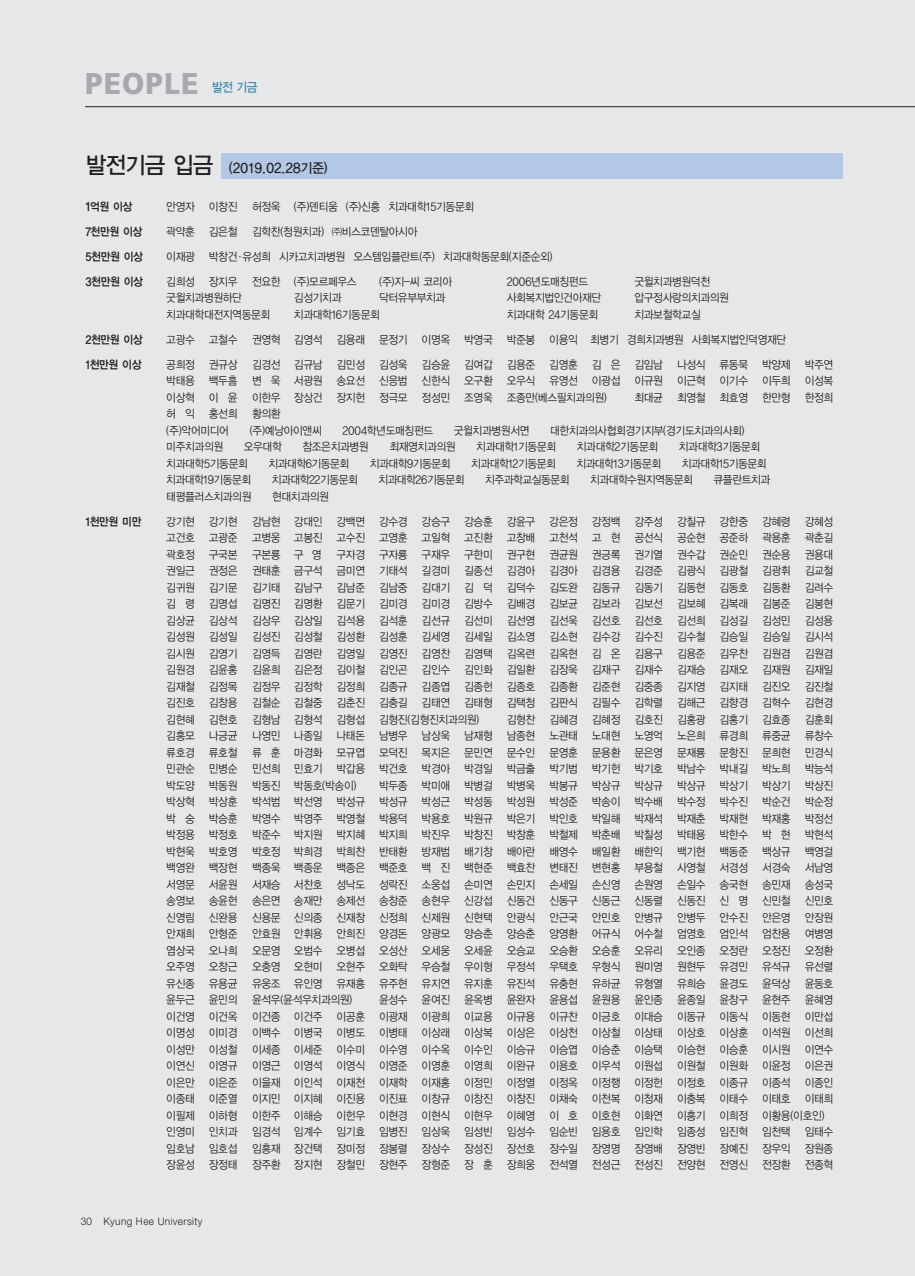
<style>
.page{position:relative;width:915px;height:1276px;background:#fff}
.page>*{position:absolute;margin:0;border:0;box-sizing:border-box;transform-origin:0 0}
.t1{font:900 30px "Frutiger";letter-spacing:.04em;color:#a8a9ad;scale:.95 1}
.t2{font:13.5px "YGO13";letter-spacing:-.11em;color:#231f20;scale:.95 1}
.t3{font:11.25px/16.5px "YGO12";letter-spacing:-.1em;color:#231f20;text-align:justify;scale:.93 1}
.t4{font:11.25px "YGO14";letter-spacing:-.1em;color:#231f20;scale:.93 1}
.t5{font:300 10.5px "Helvetica Neue LT Pro";letter-spacing:.04em;color:#231f20;scale:.95 1}
.s1{font-family:"YGO13";font-weight:400;font-size:12.75px;color:#3d8ba9}
.s2{font-size:23.25px}
.s3{font-size:12px}
</style>
<div class="page">
<div style="left:0;top:0;width:914px;height:1276px;background:#e6e7e9"></div>
<img style="left:914px;top:311px;width:1px;height:964px">
<div style="left:221px;top:153px;width:621px;height:26px;background:#b2c8e5"></div>
<hr style="left:85px;top:106px;width:829px;height:1px;background:#231f20">
<p class="t1" style="left:85px;top:66px;width:183px">PEOPLE <span class="s1">발전 기금</span></p>
<p class="t2" style="left:85px;top:159px;width:257px"><span class="s2">발전기금 입금</span> (2019.02.28기준)</p>
<p class="t4" style="left:85px;top:200px;width:53px"><span class="s3">1</span>억원 이상</p>
<p class="t3" style="left:166px;top:198px;width:333px">안영자 이창진 허정욱 (주)덴티움 (주)신흥 치과대학15기동문회</p>
<p class="t4" style="left:85px;top:224px;width:63px">7천만원 이상</p>
<p class="t3" style="left:166px;top:223px;width:272px">곽약훈 김은철 김학찬(청원치과) ㈜비스코덴탈아시아</p>
<p class="t4" style="left:85px;top:249px;width:64px">5천만원 이상</p>
<p class="t3" style="left:166px;top:248px;width:418px">이재광 박창건·유성희 시카고치과병원 오스템임플란트(주) 치과대학동문회(지준순외)</p>
<p class="t4" style="left:85px;top:274px;width:64px">3천만원 이상</p>
<p class="t3" style="left:166px;top:273px;width:207px">김희성 장지우 전요한 (주)모르페우스</p>
<p class="t3" style="left:378px;top:273px;width:81px">(주)지-씨 코리아</p>
<p class="t3" style="left:506px;top:273px;width:90px">2006년도매칭펀드</p>
<p class="t3" style="left:634px;top:273px;width:84px">굿윌치과병원덕천</p>
<p class="t3" style="left:166px;top:289px;width:84px">굿윌치과병원하단</p>
<p class="t3" style="left:293px;top:289px;width:53px">김성기치과</p>
<p class="t3" style="left:378px;top:289px;width:74px">닥터유부부치과</p>
<p class="t3" style="left:506px;top:289px;width:104px">사회복지법인건아재단</p>
<p class="t3" style="left:634px;top:289px;width:104px">압구정사랑의치과의원</p>
<p class="t3" style="left:166px;top:306px;width:114px">치과대학대전지역동문회</p>
<p class="t3" style="left:293px;top:306px;width:95px">치과대학16기동문회</p>
<p class="t3" style="left:506px;top:306px;width:100px">치과대학 24기동문회</p>
<p class="t3" style="left:634px;top:306px;width:74px">치과보철학교실</p>
<p class="t4" style="left:85px;top:332px;width:64px">2천만원 이상</p>
<p class="t3" style="left:166px;top:331px;width:668px">고광수 고철수 권영혁 김영석 김용래 문정기 이명옥 박영국 박준봉 이용익 최병기 경희치과병원 사회복지법인덕영재단</p>
<p class="t4" style="left:85px;top:357px;width:62px">1천만원 이상</p>
<p class="t3" style="left:166px;top:356px;width:719px">공희정 권규상 김경선 김규남 김민성 김성욱 김승윤 김여갑 김용준 김영훈 김 은 김임남 나성식 류동묵 박양제 박주연 박태용 백두흠 변 욱 서광원 송요선 신응범 신한식 오구환 오우식 유영선 이광섭 이규원 이근혁 이기수 이두희 이성복 이상혁 이 윤 이한우 장상건 장지헌 정극모 정성민 조영욱 조종만(베스필치과의원)</p>
<p class="t3" style="left:634px;top:389px;width:216px">최대균 최영철 최효영 한만형 한정희</p>
<p class="t3" style="left:166px;top:405px;width:125px">허 익 홍선희 황의환 (주)악어미디어</p>
<p class="t3" style="left:249px;top:422px;width:80px">(주)예낭아이앤씨</p>
<p class="t3" style="left:342px;top:422px;width:100px">2004학년도매칭펀드</p>
<p class="t3" style="left:453px;top:422px;width:84px">굿윌치과병원서면</p>
<p class="t3" style="left:549px;top:422px;width:211px">대한치과의사협회경기지부(경기도치과의사회)</p>
<p class="t3" style="left:166px;top:438px;width:63px">미주치과의원</p>
<p class="t3" style="left:243px;top:438px;width:43px">오우대학</p>
<p class="t3" style="left:302px;top:438px;width:73px">참조은치과병원</p>
<p class="t3" style="left:389px;top:438px;width:73px">최재영치과의원</p>
<p class="t3" style="left:476px;top:438px;width:88px">치과대학1기동문회</p>
<p class="t3" style="left:576px;top:438px;width:90px">치과대학2기동문회</p>
<p class="t3" style="left:678px;top:438px;width:90px">치과대학3기동문회</p>
<p class="t3" style="left:166px;top:455px;width:90px">치과대학5기동문회</p>
<p class="t3" style="left:268px;top:455px;width:89px">치과대학6기동문회</p>
<p class="t3" style="left:369px;top:455px;width:89px">치과대학9기동문회</p>
<p class="t3" style="left:470px;top:455px;width:93px">치과대학12기동문회</p>
<p class="t3" style="left:575px;top:455px;width:93px">치과대학13기동문회</p>
<p class="t3" style="left:681px;top:455px;width:93px">치과대학15기동문회</p>
<p class="t3" style="left:166px;top:471px;width:94px">치과대학19기동문회</p>
<p class="t3" style="left:271px;top:471px;width:95px">치과대학22기동문회</p>
<p class="t3" style="left:378px;top:471px;width:95px">치과대학26기동문회</p>
<p class="t3" style="left:484px;top:471px;width:93px">치주과학교실동문회</p>
<p class="t3" style="left:589px;top:471px;width:113px">치과대학수원지역동문회</p>
<p class="t3" style="left:713px;top:471px;width:63px">큐플란트치과</p>
<p class="t3" style="left:166px;top:488px;width:94px">태평플러스치과의원</p>
<p class="t3" style="left:272px;top:488px;width:63px">현대치과의원</p>
<p class="t4" style="left:85px;top:514px;width:62px">1천만원 미만</p>
<p class="t3" style="left:166px;top:513px;width:719px">강기현 강기현 강남현 강대인 강백면 강수경 강승구 강승훈 강윤구 강은정 강정백 강주성 강칠규 강한중 강혜령 강혜성 고건호 고광준 고병웅 고봉진 고수진 고영훈 고일혁 고진환 고창배 고천석 고 현 공선식 공순현 공준하 곽용훈 곽춘길 곽호정 구국본 구본룡 구 영</p>
<p class="t3" style="left:166px;top:546px;width:719px;text-indent:170px">구자경 구자룡 구재우 구한미 권구현 권균원 권긍록 권기열 권수갑 권순민 권순용 권용대 권일근 권정은 권태훈 금구석 금미연 기태석 길경미 길종선 김경아 김경아 김경용 김경준 김광식 김광철 김광휘 김교철 김귀원 김기문 김기태 김남구 김남준 김남중 김대기 김 덕 김덕수 김도완 김동규 김동기 김동현 김동호 김동환 김려수 김 령 김명섭 김명진 김명환 김문기 김미경 김미경 김방수 김배경 김보균 김보라 김보선 김보혜 김복래 김봉준 김봉현 김상균 김상석 김상우 김상일 김석용 김석훈 김선규 김선미 김선영 김선욱 김선호 김선호 김선희 김성길 김성민 김성용 김성원 김성일 김성진 김성철 김성환 김성훈 김세영 김세일 김소영 김소현 김수강 김수진 김수철 김승일 김승일 김시석 김시원 김영기 김영득 김영란 김영일 김영진 김영찬 김영택 김옥련 김옥현 김 온 김용구 김용준 김우찬 김원겸 김원겸 김원경 김윤홍 김윤희 김은정 김이철 김인곤 김인수 김인화 김일환 김장욱 김재구 김재수 김재승 김재오 김재원 김재일 김재철 김정목 김정우 김정학 김정희 김종규 김종엽 김종헌 김종호 김종환 김준현 김중종 김지영 김지태 김진오 김진철 김진호 김창용 김철순 김철중 김춘진 김충길 김태연 김태형 김택청 김판식 김필수 김학렬 김해근 김향경 김혁수 김현경 김현혜 김현호 김형남 김형석 김형섭 김형진(김형진치과의원)</p>
<p class="t3" style="left:166px;top:711px;width:719px;text-indent:340px">김형찬 김혜경 김혜정 김호진 김홍광 김홍기 김효종 김훈회 김흥모 나긍균 나영민 나종일 나태돈 남병우 남상욱 남재형 남종현 노관태 노대현 노영억 노은희 류경희 류중균 류창수 류호경 류호철 류 훈 마경화 모규엽 모덕진 목지은 문민연 문수인 문영훈 문용환 문은영 문재룡 문항진 문희현 민경식 민관순 민병순 민선희 민효기 박갑용 박건호 박경아 박경일 박금출 박기범 박기헌 박기호 박남수 박내길 박노희 박능석 박도양 박동원 박동진 박동호(박송이)</p>
<p class="t3" style="left:166px;top:777px;width:719px;text-indent:213px">박두종 박미애 박병걸 박병욱 박봉규 박상규 박상규 박상규 박상기 박상기 박상진 박상혁 박상훈 박석범 박선영 박성규 박성규 박성근 박성동 박성원 박성준 박송이 박수배 박수정 박수진 박순건 박순정 박 숭 박승훈 박영수 박영주 박영철 박용덕 박용호 박원규 박은기 박인호 박일해 박재석 박재춘 박재현 박재홍 박정선 박정용 박정호 박준수 박지원 박지혜 박지희 박진우 박창진 박창훈 박철제 박춘배 박칠성 박태용 박한수 박 현 박현석 박현욱 박호영 박호정 박희경 박희찬 반태환 방재범 배기창 배아란 배영수 배일환 배한익 백기현 백동준 백상규 백영걸 백영완 백장현 백종욱 백종운 백종은 백준호 백 진 백현준 백효찬 변태진 변현홍 부용철 사영철 서경성 서경숙 서남영 서영문 서윤원 서재승 서찬호 성낙도 성락진 소웅섭 손미연 손민지 손세일 손신영 손원영 손일수 송국현 송민재 송성국 송영보 송윤헌 송은면 송재만 송제선 송창준 송현우 신강섭 신동건 신동구 신동근 신동렬 신동진 신 명 신민철 신민호 신영림 신완용 신용문 신의종 신재창 신정희 신제원 신현택 안광식 안근국 안민호 안병규 안병두 안수진 안은영 안장원 안재희 안형준 안효원 안휘용 안희진 양경돈 양광모 양승춘 양승춘 양영환 어규식 어수철 엄영호 엄인석 엄찬용 여병영 염상국 오나희 오문영 오범수 오병섭 오성산 오세웅 오세윤 오승교 오승환 오승훈 오유리 오인종 오정란 오정진 오정환 오주영 오창근 오충영 오현미 오현주 오화탁 우승철 우이형 우정석 우택호 우형식 원미영 원현두 유경민 유석규 유선렬 유신종 유용균 유웅조 유인영 유재흥 유주현 유지연 유지훈 유진석 유충현 유하균 유형열 유희승 윤경도 윤덕상 윤동호 윤두근 윤민의 윤석우(윤석우치과의원)</p>
<p class="t3" style="left:166px;top:991px;width:719px;text-align:left;text-indent:213px">윤성수 윤여진 윤옥병 윤완자 윤용섭 윤원용 윤인종 윤종일 윤창구 윤현주 윤혜영 이건영 이건옥 이건종 이건주 이공훈 이광재 이광희 이교용 이규용 이규찬 이긍호 이대승 이동규 이동식 이동현 이만섭 이명성 이미경 이백수 이병국 이병도 이병태 이상래 이상복 이상은 이상천 이상철 이상태 이상호 이상훈 이석원 이선희 이성만 이성철 이세종 이세준 이수미 이수영 이수옥 이수인 이승규 이승엽 이승춘 이승택 이승현 이승훈 이시원 이연수 이연신 이영규 이영근 이영석 이영식 이영준 이영훈 이영희 이완규 이용호 이우석 이원섭 이원철 이원화 이윤정 이은권 이은만 이은준 이을재 이인석 이재천 이재학 이재홍 이정민 이정열 이정옥 이정행 이정헌 이정호 이종규 이종석 이종인 이종태 이준열 이지민 이지혜 이진용 이진표 이창규 이창진 이창진 이채숙 이천복 이청재 이충복 이태수 이태호 이태희 이필제 이하형 이한주 이해승 이헌우 이현경 이현식 이현우 이혜영 이 호 이호현 이화연 이흥기 이희정 이황용(이호인) 인영미 인치과 임경석 임계수 임기효 임병진 임상욱 임성빈 임성수 임순빈 임용호 임인학 임종성 임진혁 임천택 임태수 임호남 임호섭 임흥재 장건택 장미정 장봉렬 장상수 장성진 장선호 장수일 장영명 장영배 장영빈 장예진 장우익 장원종 장윤성 장정태 장주환 장지현 장철민 장현주 장형준 장 훈 장희웅 전석열 전성근 전성진 전양현 전영신 전장환 전종혁</p>
<p class="t5" style="left:81px;top:1215px;width:129px">30 Kyung Hee University</p>
</div>
